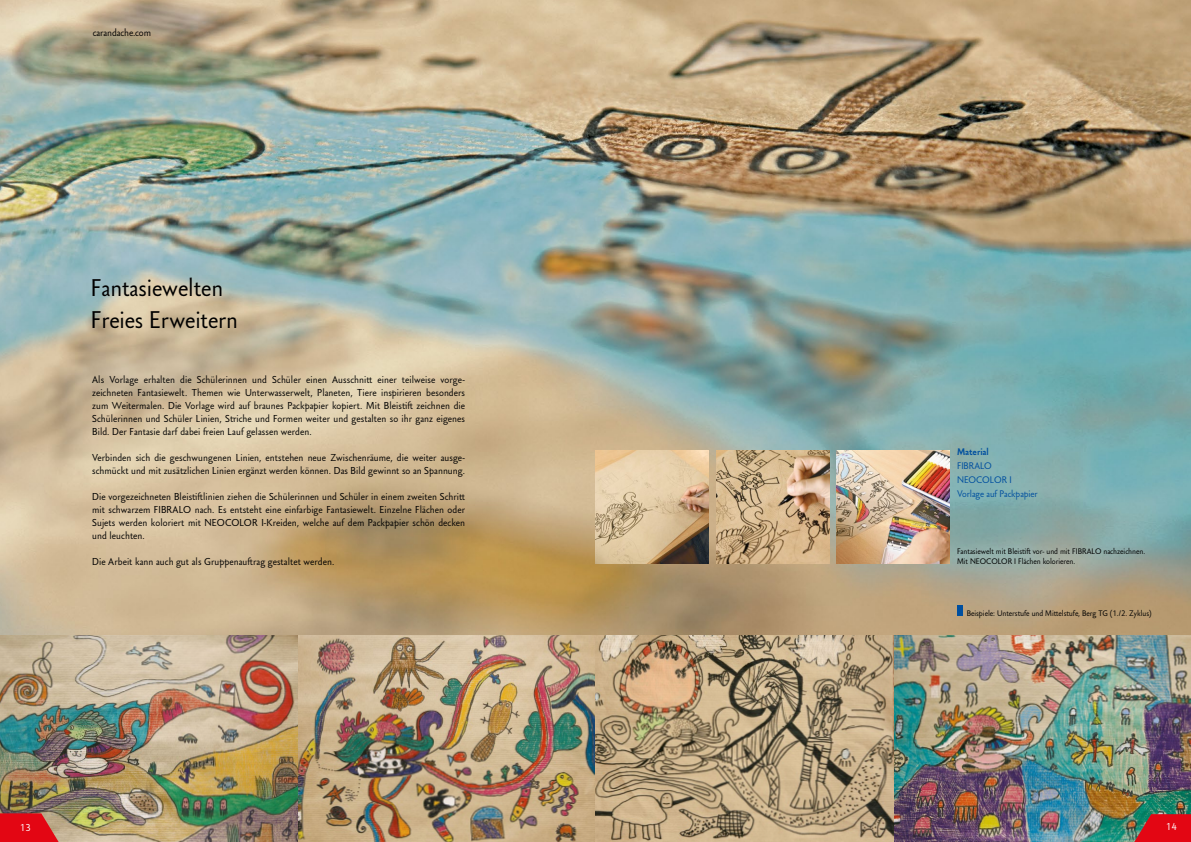
<style>
.page{position:relative;width:1191px;height:842px;background:#fff}
.page>*{position:absolute;margin:0;border:0;box-sizing:border-box;transform-origin:0 0}
.t1{font:24px/32px "Carandache Sans";color:#000}
.t2{font:10px/13px "Carandache Sans";letter-spacing:.01em;color:#000;text-align:justify}
.t3{font:10px "Carandache Sans";color:#fff}
.t4{font:9.5px/14.2px "Carandache Sans";color:#004f9f}
.t5{font:900 9.5px "Carandache Sans";color:#004f9f}
.t6{font:8px/10px "Carandache Sans";color:#000}
</style>
<div class="page">
<img style="left:0;top:0;width:1191px;height:635px">
<img style="left:716px;top:450px;width:113px;height:113px">
<img style="left:595px;top:450px;width:114px;height:113px">
<img style="left:836px;top:450px;width:114px;height:113px">
<img style="left:0;top:635px;width:1191px;height:207px">
<div style="left:957px;top:606px;width:5px;height:10px;background:#004f9f"></div>
<svg style="left:0;top:813px;width:59px;height:29px;background:#db1f25"></svg>
<svg style="left:1134px;top:814px;width:57px;height:28px;background:#c51a21"></svg>
<p class="t2" style="left:93px;top:26px;width:60px">carandache.com</p>
<h1 class="t1" style="left:91px;top:272px;width:149px">Fantasiewelten<br>Freies Erweitern</h1>
<p class="t2" style="left:92px;top:373px;width:374px">Als Vorlage erhalten die Schülerinnen und Schüler einen Ausschnitt einer teilweise vorge&shy;zeichneten Fantasiewelt. Themen wie Unterwasserwelt, Planeten, Tiere inspirieren besonders zum Weitermalen. Die Vorlage wird auf braunes Packpapier kopiert. Mit Bleistift zeichnen die Schülerinnen und Schüler Linien, Striche und Formen weiter und gestalten so ihr ganz eigenes Bild. Der Fantasie darf dabei freien Lauf gelassen werden.</p>
<p class="t2" style="left:92px;top:451px;width:374px">Verbinden sich die geschwungenen Linien, entstehen neue Zwischenräume, die weiter ausge&shy;schmückt und mit zusätzlichen Linien ergänzt werden können. Das Bild gewinnt so an Spannung.</p>
<p class="t2" style="left:92px;top:490px;width:374px">Die vorgezeichneten Bleistiftlinien ziehen die Schülerinnen und Schüler in einem zweiten Schritt mit schwarzem FIBRALO nach. Es entsteht eine einfarbige Fantasiewelt. Einzelne Flächen oder Sujets werden koloriert mit NEOCOLOR I-Kreiden, welche auf dem Packpapier schön decken und leuchten.</p>
<p class="t2" style="left:92px;top:555px;width:244px">Die Arbeit kann auch gut als Gruppenauftrag gestaltet werden.</p>
<p class="t5" style="left:957px;top:445px;width:33px">Material</p>
<p class="t4" style="left:957px;top:459px;width:82px">FIBRALO<br>NEOCOLOR I<br>Vorlage auf Packpapier</p>
<p class="t6" style="left:957px;top:546px;width:190px">Fantasiewelt mit Bleistift vor- und mit FIBRALO nachzeichnen.<br>Mit NEOCOLOR I Flächen kolorieren.</p>
<p class="t6" style="left:966px;top:608px;width:187px">Beispiele: Unterstufe und Mittelstufe, Berg TG (1./2. Zyklus)</p>
<p class="t3" style="left:20px;top:822px;width:12px">13</p>
<p class="t3" style="left:1165px;top:821px;width:12px">14</p>
</div>
